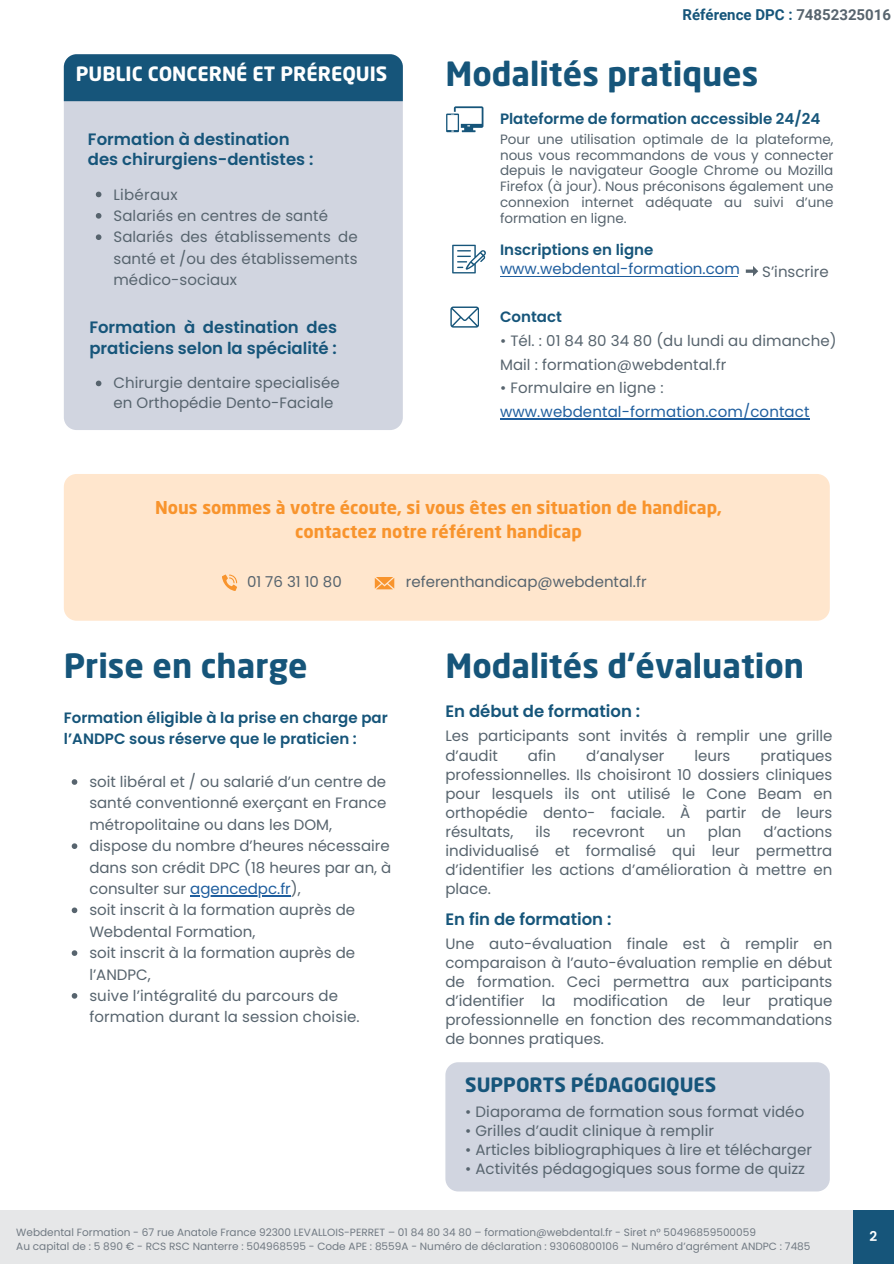
<style>
.page{position:relative;width:894px;height:1264px;background:#fff}
.page>*{position:absolute;margin:0;border:0;box-sizing:border-box;transform-origin:0 0}
.t1{font:700 33px "Neo Sans Std";color:#16557a}
.t2{font:700 22.5px "Neo Sans Std";color:#f8942d}
.t3{font:700 19.5px "Neo Sans Std";color:#fff}
.t4{font:700 19.5px "Neo Sans Std";color:#16557a}
.t5{font:700 17.55px/23.7px "Neo Sans Std";color:#f8942d;text-align:center}
.t6{font:600 16.5px/20.2px "Poppins";color:#16557a}
.t7{font:15px/19.2px "Poppins";color:#57646e;text-align:justify}
.t8{font:600 15px/21.3px "Poppins";letter-spacing:.005em;color:#16557a}
.t9{font:15px/19.2px "Poppins";letter-spacing:.01em;color:#1f5e9e}
.t10{font:700 15px "Roboto";color:#16557a}
.t11{font:15px "Poppins";letter-spacing:.02em;color:#57646e}
.t12{font:13.5px/15.8px "Poppins";color:#57646e;text-align:justify}
.t13{font:600 13.5px "Poppins";color:#fff}
.t14{font:10.5px "Poppins";color:#717a83}
.s1{color:#57646e}
.s2{font-weight:600;color:#16557a}
.s3{color:#1f5e9e}
</style>
<div class="page">
<div style="left:64px;top:54px;width:339px;height:376px;background:#d1d5e0;border-radius:13px"></div>
<div style="left:64px;top:54px;width:339px;height:47px;background:#16557a"></div>
<svg style="left:450px;top:306px;width:29px;height:21px"></svg>
<svg style="left:446px;top:106px;width:37px;height:26px"></svg>
<div style="left:445px;top:1062px;width:384px;height:129px;background:#d1d5e0;border-radius:13px"></div>
<svg style="left:452px;top:245px;width:34px;height:28px"></svg>
<hr style="left:500px;top:276px;width:237px;height:1px;background:#1f5e9e">
<svg style="left:745px;top:266px;width:13px;height:10px"></svg>
<div style="left:0;top:1210px;width:893px;height:53px;background:#e6e7e8"></div>
<div style="left:853px;top:1210px;width:40px;height:53px;background:#16557a"></div>
<svg style="left:96px;top:192px;width:5px;height:5px"></svg>
<svg style="left:96px;top:213px;width:5px;height:6px"></svg>
<svg style="left:96px;top:234px;width:5px;height:6px"></svg>
<svg style="left:96px;top:380px;width:5px;height:6px"></svg>
<hr style="left:500px;top:418px;width:309px;height:1px;background:#1f5e9e">
<div style="left:64px;top:474px;width:765px;height:146px;background:#ffe6cd;border-radius:13px"></div>
<svg style="left:222px;top:574px;width:15px;height:17px"></svg>
<svg style="left:374px;top:577px;width:20px;height:12px"></svg>
<svg style="left:72px;top:779px;width:5px;height:5px"></svg>
<svg style="left:72px;top:843px;width:5px;height:6px"></svg>
<hr style="left:190px;top:895px;width:101px;height:1px;background:#1f5e9e">
<svg style="left:72px;top:907px;width:5px;height:6px"></svg>
<svg style="left:72px;top:950px;width:5px;height:5px"></svg>
<svg style="left:72px;top:993px;width:5px;height:5px"></svg>
<p class="t3" style="left:76px;top:66px;width:313px">PUBLIC CONCERNÉ ET PRÉREQUIS</p>
<p class="t6" style="left:88px;top:129px;width:227px">Formation à destination des chirurgiens-dentistes :</p>
<h6 class="t11" style="left:113px;top:184px;width:66px">Libéraux</h6>
<h6 class="t7" style="left:113px;top:206px;width:216px">Salariés en centres de santé</h6>
<h6 class="t7" style="left:113px;top:226px;width:246px;line-height:21.3px">Salariés des établissements de santé et /ou des établissements médico-sociaux</h6>
<h1 class="t6" style="left:89px;top:317px;width:249px">Formation à destination des praticiens selon la spécialité :</h1>
<h4 class="t7" style="left:113px;top:373px;width:228px">Chirurgie dentaire specialisée en Orthopédie Dento-Faciale</h4>
<p class="t10" style="left:682px;top:6px;width:210px">Référence DPC : <span class="s1">74852325016</span></p>
<p class="t1" style="left:445px;top:60px;width:314px">Modalités pratiques</p>
<h6 class="t8" style="left:500px;top:108px;width:322px">Plateforme de formation accessible 24/24</h6>
<h4 class="t12" style="left:500px;top:131px;width:335px">Pour une utilisation optimale de la plateforme, nous vous recommandons de vous y connecter depuis le navigateur Google Chrome ou Mozilla Firefox (à jour). Nous préconisons également une connexion internet adéquate au suivi d’une formation en ligne.</h4>
<h2 class="t9" style="left:500px;top:240px;width:241px"><span class="s2">Inscriptions en ligne </span>www.webdental-formation.com</h2>
<h1 class="t7" style="left:762px;top:262px;width:68px">S’inscrire</h1>
<h1 class="t8" style="left:500px;top:306px;width:63px">Contact</h1>
<h1 class="t7" style="left:500px;top:329px;width:338px;line-height:23.7px">• Tél. : 01 84 80 34 80 (du lundi au dimanche)<br>Mail : formation@webdental.fr</h1>
<h1 class="t9" style="left:500px;top:376px;width:311px;line-height:23.7px"><span class="s1">• Formulaire en ligne : </span>www.webdental-formation.com/contact</h1>
<p class="t2" style="left:222px;top:497px;width:396px">Vous êtes en situation de handicap ?</p>
<h4 class="t5" style="left:155px;top:498px;width:568px">Nous sommes à votre écoute, si vous êtes en situation de handicap, contactez notre référent handicap</h4>
<h6 class="t7" style="left:247px;top:572px;width:96px">01 76 31 10 80</h6>
<h6 class="t7" style="left:406px;top:572px;width:242px">referenthandicap@webdental.fr</h6>
<h4 class="t7" style="left:243px;top:565px;width:96px">01 76 31 10 80</h4>
<h6 class="t7" style="left:402px;top:565px;width:265px">handicap@webdental-formation.fr</h6>
<p class="t1" style="left:64px;top:652px;width:245px">Prise en charge</p>
<h3 class="t8" style="left:64px;top:707px;width:325px">Formation éligible à la prise en charge par l’ANDPC sous réserve que le praticien :</h3>
<h6 class="t7" style="left:89px;top:771px;width:298px;line-height:21.3px">soit libéral et / ou salarié d’un centre de santé conventionné exerçant en France métropolitaine ou dans les DOM,</h6>
<p class="t7" style="left:89px;top:835px;width:303px;line-height:21.3px">dispose du nombre d’heures nécessaire dans son crédit DPC (18 heures par an, à consulter sur <span class="s3">agencedpc.fr</span>),</p>
<p class="t7" style="left:89px;top:899px;width:267px;line-height:21.3px;text-align:left">soit inscrit à la formation auprès de<br>Webdental Formation,<br>soit inscrit à la formation auprès de</p>
<p class="t7" style="left:89px;top:963px;width:250px;line-height:21.3px">l’ANDPC,<br>suive l’intégralité du parcours de</p>
<p class="t7" style="left:89px;top:1007px;width:272px">formation durant la session choisie.</p>
<h4 class="t1" style="left:445px;top:652px;width:360px">Modalités d’évaluation</h4>
<p class="t6" style="left:445px;top:701px;width:196px">En début de formation :</p>
<p class="t7" style="left:445px;top:726px;width:388px">Les participants sont invités à remplir une grille d’audit</p>
<p class="t7" style="left:527px;top:745px;width:30px">afin</p>
<p class="t7" style="left:586px;top:745px;width:80px">d’analyser</p>
<p class="t7" style="left:694px;top:745px;width:38px">leurs</p>
<p class="t7" style="left:445px;top:745px;width:388px;text-indent:315px">pratiques professionnelles. Ils choisiront 10 dossiers cliniques pour lesquels ils ont utilisé le Cone Beam en orthopédie dento- faciale. À partir de leurs résultats,</p>
<p class="t7" style="left:445px;top:822px;width:388px;text-indent:318px">d’actions individualisé et formalisé qui leur permettra d’identifier les actions d’amélioration à mettre en place.</p>
<p class="t7" style="left:535px;top:822px;width:17px">ils</p>
<p class="t7" style="left:572px;top:822px;width:73px">recevront</p>
<p class="t7" style="left:666px;top:822px;width:21px">un</p>
<p class="t7" style="left:707px;top:822px;width:35px">plan</p>
<h5 class="t6" style="left:445px;top:908px;width:167px">En fin de formation :</h5>
<h5 class="t7" style="left:445px;top:933px;width:388px">Une auto-évaluation finale est à remplir en comparaison à l’auto-évaluation remplie en début de formation. Ceci permettra aux participants d’identifier la modification de leur pratique professionnelle en fonction des recommandations de bonnes pratiques.</h5>
<p class="t4" style="left:465px;top:1076px;width:252px">SUPPORTS PÉDAGOGIQUES</p>
<h6 class="t7" style="left:465px;top:1101px;width:340px">• Diaporama de formation sous format vidéo</h6>
<h6 class="t7" style="left:465px;top:1120px;width:250px">• Grilles d’audit clinique à remplir</h6>
<h6 class="t7" style="left:465px;top:1139px;width:348px">• Articles bibliographiques à lire et télécharger</h6>
<h6 class="t7" style="left:465px;top:1158px;width:341px">• Activités pédagogiques sous forme de quizz</h6>
<h5 class="t14" style="left:16px;top:1225px;width:741px">Webdental Formation - 67 rue Anatole France 92300 LEVALLOIS-PERRET – 01 84 80 34 80 – formation@webdental.fr - Siret n° 50496859500059</h5>
<h3 class="t14" style="left:16px;top:1238px;width:795px">Au capital de : 5 890 € - RCS RSC Nanterre : 504968595 - Code APE : 8559A - Numéro de déclaration : 93060800106 – Numéro d’agrément ANDPC : 7485</h3>
<p class="t13" style="left:869px;top:1226px;width:9px">2</p>
</div>
